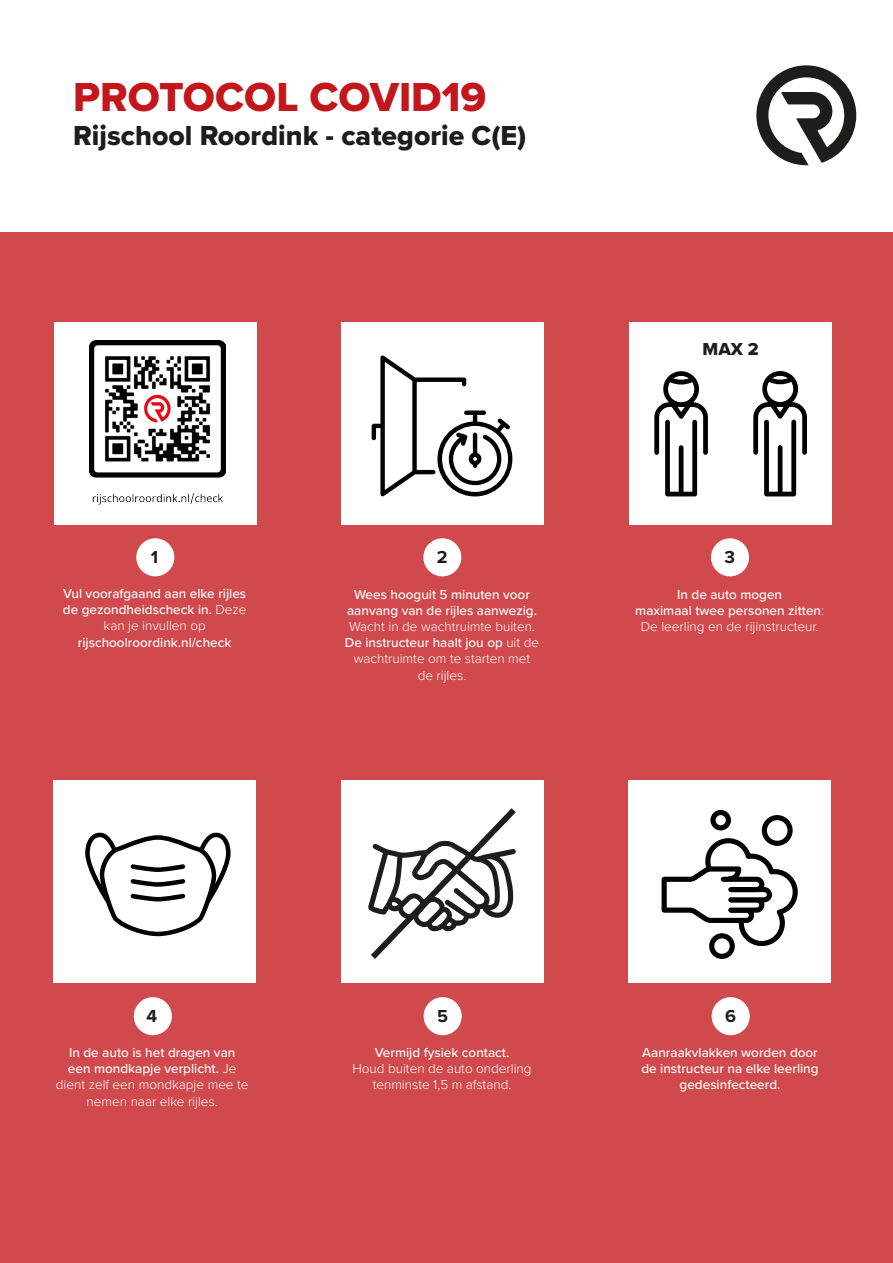
<style>
.page{position:relative;width:893px;height:1263px;background:#fff}
.page>*{position:absolute;margin:0;border:0;box-sizing:border-box;transform-origin:0 0}
.t1{font:42px "Proxima Nova Extrabld";color:#c3171b}
.t2{font:28.5px "Proxima Nova Extrabld";color:#1d1d1b}
.t3{font:700 18px "Proxima Nova";color:#1d1d1b}
.t4{font:18px "Proxima Nova Extrabld";color:#1d1d1b}
.t5{font:500 13.5px/16.2px "Proxima Nova";color:#fff;text-align:center}
.t6{font:300 13.5px/16.2px "Proxima Nova";color:#fff;text-align:center}
.s1{font-weight:300}
.s2{font-weight:500}
</style>
<div class="page">
<div style="left:0;top:232px;width:893px;height:1031px;background:#d04a4d"></div>
<div style="left:341px;top:322px;width:203px;height:203px;background:#fff"></div>
<div style="left:341px;top:780px;width:202px;height:203px;background:#fff"></div>
<div style="left:54px;top:322px;width:203px;height:203px;background:#fff"></div>
<div style="left:54px;top:780px;width:202px;height:203px;background:#fff"></div>
<div style="left:629px;top:322px;width:202px;height:203px;background:#fff"></div>
<div style="left:628px;top:780px;width:203px;height:203px;background:#fff"></div>
<img style="left:90px;top:341px;width:136px;height:164px">
<svg style="left:368px;top:808px;width:148px;height:151px"></svg>
<div style="left:710px;top:810px;width:21px;height:20px;border:5px solid #020203;border-radius:50%"></div>
<div style="left:762px;top:815px;width:31px;height:31px;border:5px solid #020203;border-radius:50%"></div>
<div style="left:709px;top:933px;width:26px;height:26px;border:5px solid #020203;border-radius:50%"></div>
<svg style="left:661px;top:835px;width:137px;height:118px"></svg>
<div style="left:136px;top:538px;width:38px;height:38px;background:#fff;border-radius:50%"></div>
<div style="left:134px;top:997px;width:38px;height:38px;background:#fff;border-radius:50%"></div>
<div style="left:424px;top:997px;width:38px;height:38px;background:#fff;border-radius:50%"></div>
<div style="left:712px;top:997px;width:38px;height:38px;background:#fff;border-radius:50%"></div>
<div style="left:423px;top:538px;width:38px;height:38px;background:#fff;border-radius:50%"></div>
<div style="left:711px;top:538px;width:38px;height:38px;background:#fff;border-radius:50%"></div>
<svg style="left:756px;top:65px;width:100px;height:100px"></svg>
<svg style="left:654px;top:371px;width:54px;height:125px"></svg>
<svg style="left:753px;top:371px;width:54px;height:125px"></svg>
<svg style="left:372px;top:355px;width:141px;height:142px"></svg>
<svg style="left:85px;top:832px;width:146px;height:104px"></svg>
<p class="t1" style="left:73px;top:65px;width:415px">PROTOCOL COVID19</p>
<p class="t2" style="left:73px;top:114px;width:455px">Rijschool Roordink - categorie C(E)</p>
<p class="t4" style="left:703px;top:335px;width:58px">MAX 2</p>
<p class="t3" style="left:151px;top:544px;width:9px">1</p>
<p class="t5" style="left:63px;top:585px;width:185px">Vul voorafgaand aan elke rijles de gezondheidscheck in. <span class="s1">Deze kan je invullen op </span>rijschoolroordink.nl/check</p>
<p class="t3" style="left:437px;top:544px;width:12px">2</p>
<p class="t3" style="left:725px;top:544px;width:12px">3</p>
<p class="t5" style="left:345px;top:585px;width:196px">Wees hooguit 5 minuten voor aanvang van de rijles aanwezig.<br><span class="s1">Wacht in de wachtruimte buiten.<br></span>De instructeur haalt jou op <span class="s1">uit de wachtruimte om te starten met de rijles.</span></p>
<p class="t5" style="left:635px;top:585px;width:190px">In de auto mogen<br>maximaal twee personen zitten<span class="s1">:<br>De leerling en de rijinstructeur.</span></p>
<p class="t3" style="left:146px;top:1003px;width:12px">4</p>
<p class="t3" style="left:437px;top:1003px;width:12px">5</p>
<p class="t3" style="left:725px;top:1003px;width:12px">6</p>
<p class="t6" style="left:56px;top:1043px;width:194px"><span class="s2">In de auto is het dragen van<br>een mondkapje verplicht.</span> Je dient zelf een mondkapje mee te nemen naar elke rijles.</p>
<p class="t6" style="left:352px;top:1043px;width:181px"><span class="s2">Vermijd fysiek contact.<br></span>Houd buiten de auto onderling tenminste 1,5 m afstand.</p>
<p class="t5" style="left:641px;top:1044px;width:179px">Aanraakvlakken worden door de instructeur na elke leerling gedesinfecteerd.</p>
</div>
